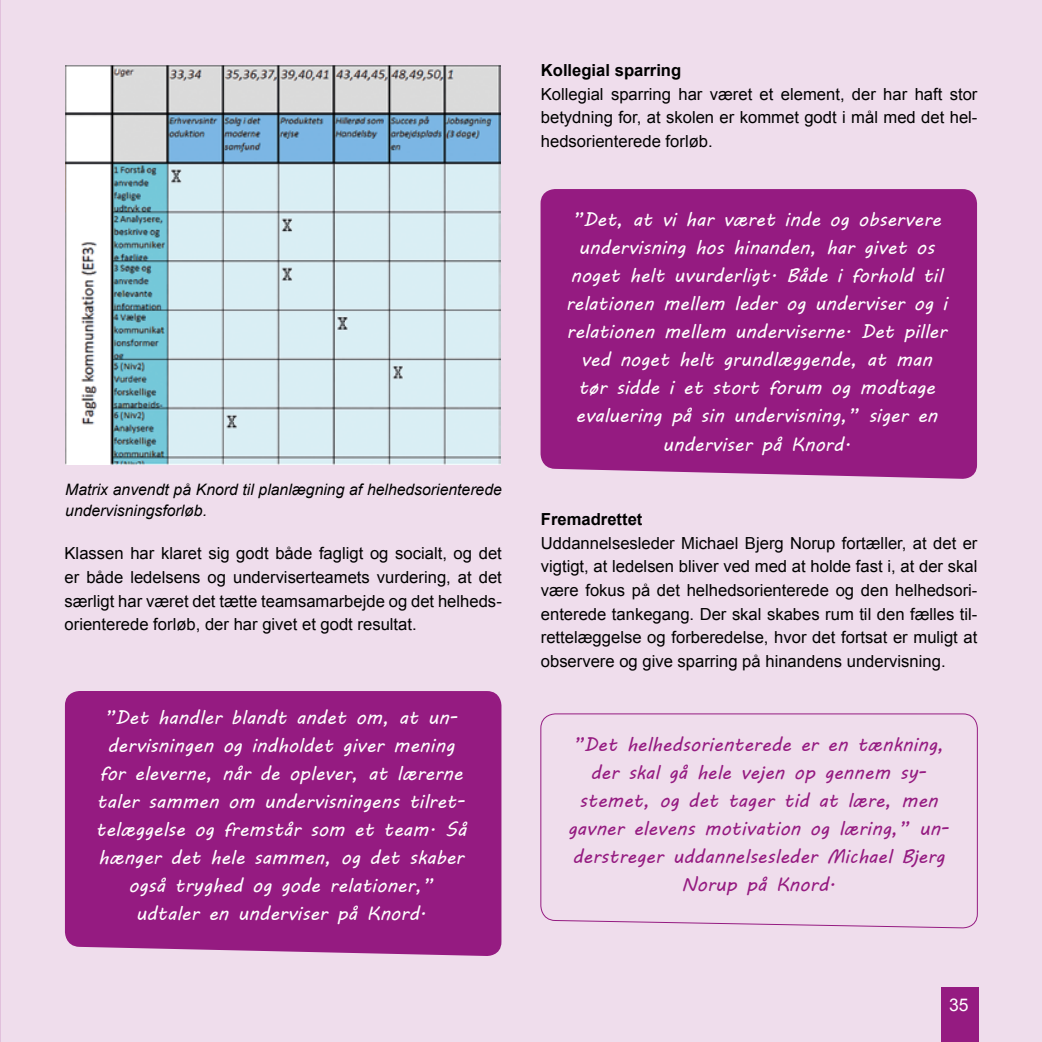
<style>
.page{position:relative;width:1042px;height:1042px;background:#efddec}
.page>*{position:absolute;margin:0;border:0;box-sizing:border-box;transform-origin:0 0}
.t1{font:19.25px/28px "MV Boli";color:#fff;text-align:center}
.t2{font:19.25px/28px "MV Boli";color:#951b81;text-align:center}
.t3{font:17.5px "Arial";color:#fff}
.t4{font:16.62px/23.6px "Arial";color:#000;text-align:justify}
.t5{font:700 16.62px "Arial";color:#000}
.t6{font:italic 15.75px/21px "Arial";color:#000}
</style>
<div class="page">
<img style="left:66px;top:65px;width:435px;height:399px">
<div style="left:65px;top:691px;width:436px;height:265px;background:#951b81"></div>
<div style="left:540px;top:189px;width:437px;height:290px;background:#951b81"></div>
<div style="left:941px;top:989px;width:37px;height:53px;background:#951b81"></div>
<svg style="left:540px;top:713px;width:438px;height:216px"></svg>
<p class="t6" style="left:65px;top:479px;width:438px">Matrix anvendt på Knord til planlægning af helhedsorienterede undervisningsforløb.</p>
<p class="t4" style="left:65px;top:542px;width:439px">Klassen har klaret sig godt både fagligt og socialt, og det er både ledelsens og underviserteamets vurdering, at det særligt har været det tætte teamsamarbejde og det helheds&shy;orienterede forløb, der har givet et godt resultat.</p>
<p class="t1" style="left:96px;top:703px;width:372px">”Det handler blandt andet om, at un&shy;dervisningen og indholdet giver mening for eleverne, når de oplever, at lærerne taler sammen om undervisningens tilret&shy;telæggelse og fremstår som et team. Så hænger det hele sammen, og det skaber også tryghed og gode relationer,” udtaler en underviser på Knord.</p>
<p class="t5" style="left:541px;top:59px;width:142px">Kollegial sparring</p>
<p class="t4" style="left:541px;top:82px;width:438px">Kollegial sparring har været et element, der har haft stor betydning for, at skolen er kommet godt i mål med det hel&shy;hedsorienterede forløb.</p>
<p class="t1" style="left:566px;top:205px;width:383px">”Det, at vi har været inde og observere undervisning hos hinanden, har givet os noget helt uvurderligt. Både i forhold til relationen mellem leder og underviser og i relationen mellem underviserne. Det piller ved noget helt grundlæggende, at man tør sidde i et stort forum og modtage evaluering på sin undervisning,” siger en underviser på Knord.</p>
<p class="t5" style="left:541px;top:508px;width:103px">Fremadrettet</p>
<p class="t4" style="left:541px;top:531px;width:438px">Uddannelsesleder Michael Bjerg Norup fortæller, at det er vigtigt, at ledelsen bliver ved med at holde fast i, at der skal være fokus på det helhedsorienterede og den helhedsori&shy;enterede tankegang. Der skal skabes rum til den fælles til&shy;rettelæggelse og forberedelse, hvor det fortsat er muligt at observere og give sparring på hinandens undervisning.</p>
<p class="t2" style="left:568px;top:730px;width:383px">”Det helhedsorienterede er en tænkning, der skal gå hele vejen op gennem sy&shy;stemet, og det tager tid at lære, men gavner elevens motivation og læring,” un&shy;derstreger uddannelsesleder Michael Bjerg Norup på Knord.</p>
<p class="t3" style="left:949px;top:994px;width:21px">35</p>
</div>
